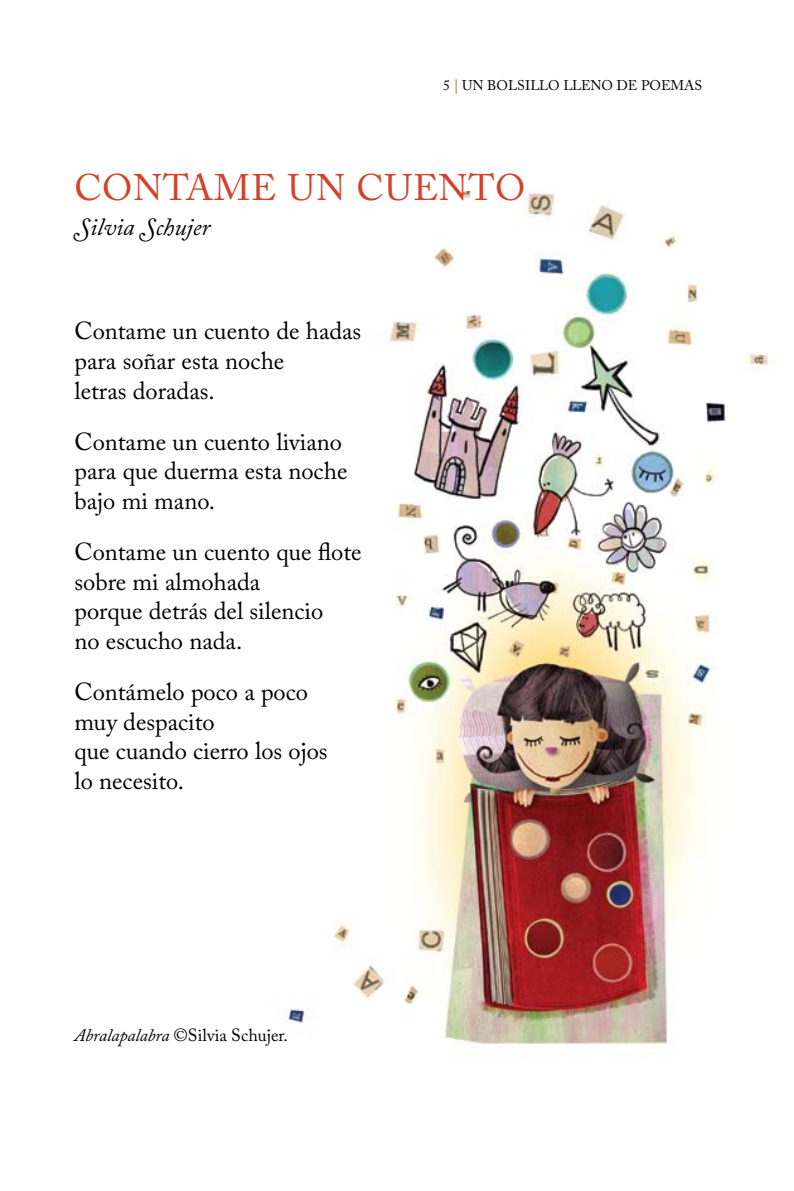
<style>
.page{position:relative;width:794px;height:1191px;background:#fff}
.page>*{position:absolute;margin:0;border:0;box-sizing:border-box;transform-origin:0 0}
.t1{font:36.75px "Adobe Caslon Pro";letter-spacing:.025em;color:#d3422a}
.t2{font:24.5px/29.8px "Adobe Caslon Pro";color:#000}
.t3{font:italic 24.5px "Adobe Caslon Pro";color:#000}
.t4{font:17.5px "Adobe Caslon Pro";color:#000}
.t5{font:14px "Adobe Caslon Pro";color:#000}
.s1{color:#c63c27}
.s2{font-style:italic}
</style>
<div class="page">
<img style="left:284px;top:190px;width:485px;height:855px">
<p class="t5" style="left:443px;top:77px;width:261px">5 <span class="s1">|</span> UN BOLSILLO LLENO DE POEMAS</p>
<h1 class="t1" style="left:74px;top:165px;width:452px">CONTAME UN CUENTO</h1>
<p class="t3" style="left:74px;top:212px;width:137px">Silvia Schujer</p>
<p class="t2" style="left:74px;top:316px;width:288px">Contame un cuento de hadas para soñar esta noche<br>letras doradas.</p>
<p class="t2" style="left:74px;top:426px;width:274px">Contame un cuento liviano para que duerma esta noche bajo mi mano.</p>
<p class="t2" style="left:74px;top:536px;width:289px">Contame un cuento que flote sobre mi almohada<br>porque detrás del silencio<br>no escucho nada.</p>
<p class="t2" style="left:74px;top:676px;width:255px">Contámelo poco a poco muy despacito<br>que cuando cierro los ojos lo necesito.</p>
<p class="t4" style="left:74px;top:1025px;width:215px"><span class="s2">Abralapalabra</span> ©Silvia Schujer.</p>
</div>
